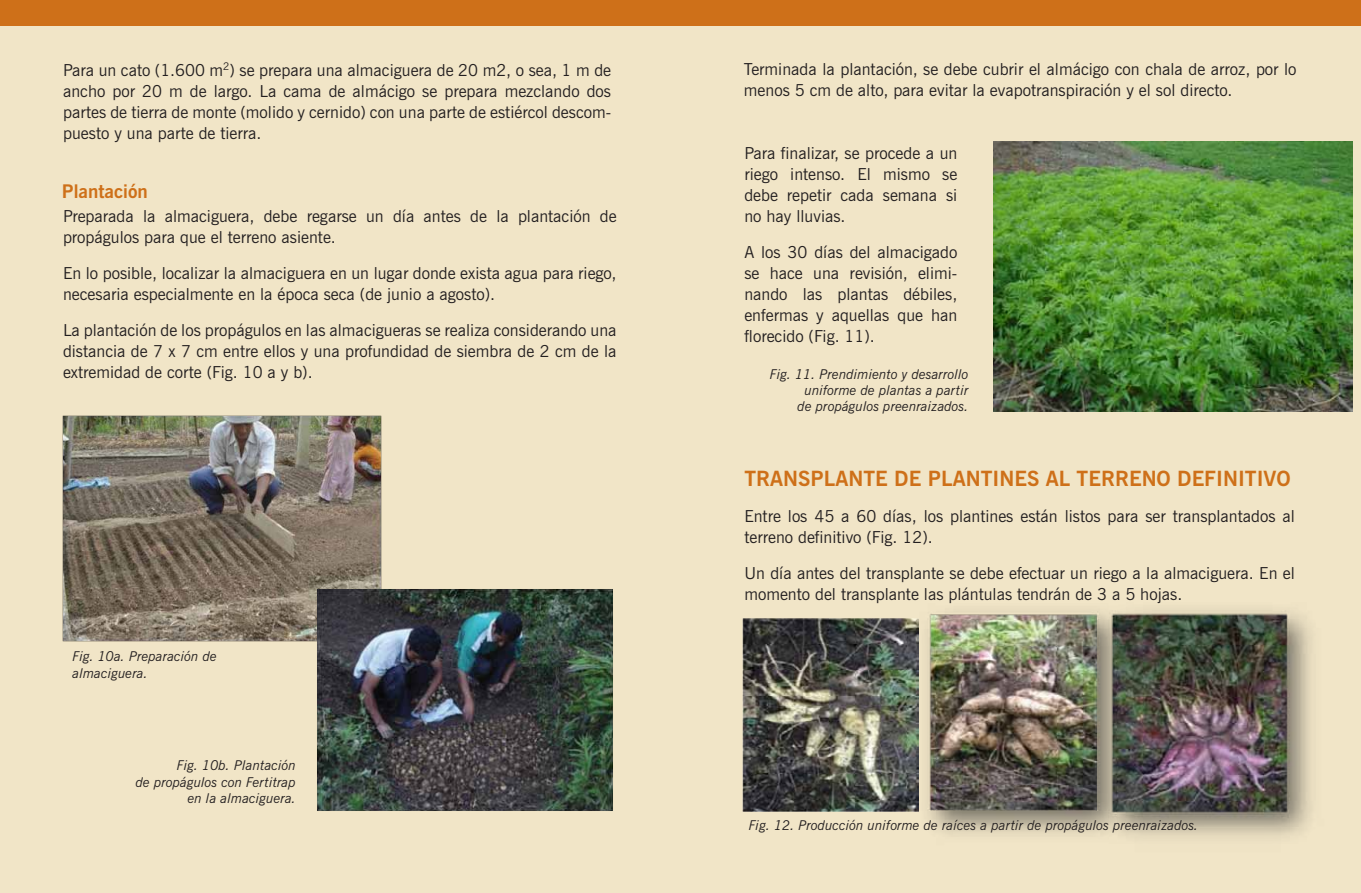
<style>
.page{position:relative;width:1361px;height:893px;background:#fff}
.page>*{position:absolute;margin:0;border:0;box-sizing:border-box;transform-origin:0 0}
.t1{font:700 21px "News Gothic BT";color:#ce7019}
.t2{font:700 18.75px "News Gothic BT";color:#ce7019}
.t3{font:16.5px/21px "News Gothic BT";color:#231f20}
.t4{font:italic 13.5px/16.2px "News Gothic BT";color:#231f20;text-align:right}
</style>
<div class="page">
<div style="left:0;top:0;width:680px;height:893px;background:#f1e5c7"></div>
<div style="left:680px;top:0;width:681px;height:893px;background:#f1e5c7"></div>
<img style="left:63px;top:415px;width:319px;height:226px">
<img style="left:317px;top:588px;width:296px;height:223px">
<div style="left:0;top:0;width:680px;height:26px;background:#ce7019"></div>
<div style="left:680px;top:0;width:681px;height:26px;background:#ce7019"></div>
<img style="left:993px;top:142px;width:359px;height:269px">
<img style="left:743px;top:618px;width:167px;height:193px">
<img style="left:910px;top:611px;width:181px;height:224px">
<img style="left:1091px;top:610px;width:221px;height:228px">
<p class="t3" style="left:63px;top:59px;width:549px;text-align:justify">Para un cato (1.600 m<sup>2</sup>) se prepara una almaciguera de 20 m2, o sea, 1 m de ancho por 20 m de largo. La cama de almácigo se prepara mezclando dos partes de tierra de monte (molido y cernido) con una parte de estiércol descom&shy;puesto y una parte de tierra.</p>
<p class="t2" style="left:62px;top:180px;width:88px">Plantación</p>
<p class="t3" style="left:63px;top:206px;width:555px">Preparada la almaciguera, debe regarse un día antes de la plantación de propágulos para que el terreno asiente.</p>
<p class="t3" style="left:63px;top:263px;width:555px">En lo posible, localizar la almaciguera en un lugar donde exista agua para riego, necesaria especialmente en la época seca (de junio a agosto).</p>
<p class="t3" style="left:63px;top:320px;width:555px;text-align:justify">La plantación de los propágulos en las almacigueras se realiza considerando una distancia de 7 x 7 cm entre ellos y una profundidad de siembra de 2 cm de la extremidad de corte (Fig. 10 a y b).</p>
<p class="t4" style="left:72px;top:648px;width:146px;text-align:left">Fig. 10a. Preparación de almaciguera.</p>
<p class="t4" style="left:136px;top:757px;width:162px">Fig. 10b. Plantación<br>de propágulos con Fertitrap en la almaciguera.</p>
<p class="t3" style="left:744px;top:58px;width:554px">Terminada la plantación, se debe cubrir el almácigo con chala de arroz, por lo menos 5 cm de alto, para evitar la evapotranspiración y el sol directo.</p>
<p class="t3" style="left:744px;top:143px;width:214px;text-align:justify">Para finalizar, se procede a un riego intenso. El mismo se debe repetir cada semana si no hay lluvias.</p>
<p class="t3" style="left:744px;top:242px;width:214px;text-align:justify">A los 30 días del almacigado se hace una revisión, elimi&shy;nando las plantas débiles, enfermas y aquellas que han florecido (Fig. 11).</p>
<p class="t4" style="left:770px;top:366px;width:200px">Fig. 11. Prendimiento y desarrollo uniforme de plantas a partir<br>de propágulos preenraizados.</p>
<p class="t1" style="left:744px;top:466px;width:548px">TRANSPLANTE DE PLANTINES AL TERRENO DEFINITIVO</p>
<p class="t3" style="left:744px;top:505px;width:552px">Entre los 45 a 60 días, los plantines están listos para ser transplantados al terreno definitivo (Fig. 12).</p>
<p class="t3" style="left:744px;top:563px;width:552px">Un día antes del transplante se debe efectuar un riego a la almaciguera. En el momento del transplante las plántulas tendrán de 3 a 5 hojas.</p>
<p class="t4" style="left:749px;top:817px;width:451px">Fig. 12. Producción uniforme de raíces a partir de propágulos preenraizados.</p>
</div>
